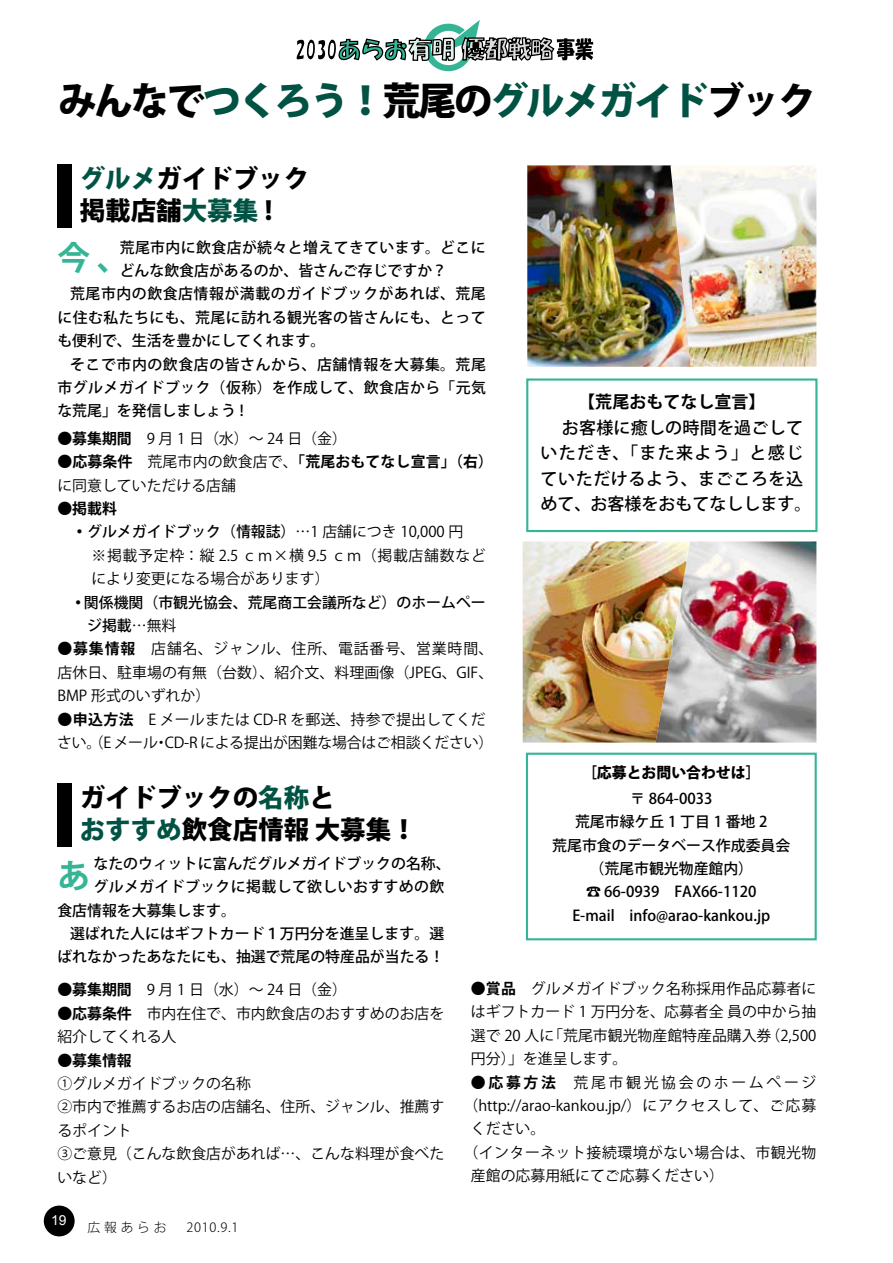
<style>
.page{position:relative;width:893px;height:1263px;background:#fff}
.page>*{position:absolute;margin:0;border:0;box-sizing:border-box;transform-origin:0 0}
.t1{font:800 38.25px "Koz Go Pro";letter-spacing:-.06em;color:#005242}
.t2{font:700 32.85px "Koz Go Pro";color:#36b596}
.t3{font:800 25.5px/32px "Koz Go Pro";color:#000}
.t4{font:500 16.95px/25.5px "Koz Go Pro";letter-spacing:.015em;color:#000}
.t5{font:700 16.95px "Koz Go Pro";color:#000}
.t6{font:14.85px/23.4px "Koz Go Pro";color:#000}
.t7{font:500 14.85px/23.4px "Koz Go Pro";color:#000;text-align:right}
.t8{font:500 14.85px/23.4px "Koz Go Pro";letter-spacing:.025em;color:#000}
.t9{font:500 14.85px "Koz Go Pro";letter-spacing:.035em;color:#000}
.t10{font:500 14.85px "Koz Go Pro";letter-spacing:.03em;color:#000}
.t11{font:14.85px "Koz Go Pro";letter-spacing:.05em;color:#000}
.t12{font:500 14.85px "Koz Go Pro";letter-spacing:.04em;color:#000}
.t13{font:14.85px "Koz Go Pro";letter-spacing:.035em;color:#000}
.t14{font:14.85px "Koz Go Pro";letter-spacing:.18em;color:#000}
.t15{font:800 14.85px "Koz Go Pro";color:#000}
.t16{font:700 14.85px "Koz Go Pro";color:#000}
.t17{font:13.8px "Arial";color:#fff}
.t18{font:300 12.75px "Koz Go Pro";letter-spacing:.3em;color:#000}
.s1{color:#000}
.s2{color:#005242}
.s3{font-weight:700}
.s4{font-weight:800}
.s5{font-weight:400}
</style>
<div class="page">
<div style="left:44px;top:1205px;width:31px;height:31px;background:#000;border-radius:50%"></div>
<div style="left:526px;top:378px;width:291px;height:154px;border:2px solid #36b596"></div>
<svg style="left:296px;top:20px;width:297px;height:52px"></svg>
<img style="left:527px;top:165px;width:143px;height:202px">
<div style="left:526px;top:753px;width:291px;height:187px;border:2px solid #36b596"></div>
<img style="left:690px;top:541px;width:126px;height:201px">
<img style="left:670px;top:165px;width:146px;height:202px">
<img style="left:523px;top:541px;width:167px;height:201px">
<div style="left:57px;top:165px;width:15px;height:63px;background:#000"></div>
<div style="left:57px;top:784px;width:15px;height:63px;background:#000"></div>
<h1 class="t1" style="left:59px;top:76px;width:759px"><span class="s1">みんなで</span>つくろう！<span class="s1">荒尾の</span>グルメガイド<span class="s1">ブック</span></h1>
<h3 class="t3" style="left:80px;top:164px;width:231px"><span class="s2">グルメ</span>ガイドブック掲載店舗<span class="s2">大募集</span> !</h3>
<p class="t8" style="left:120px;top:236px;width:368px">荒尾市内に飲食店が続々と増えてきています。どこに</p>
<h2 class="t2" style="left:57px;top:236px;width:74px">今、</h2>
<p class="t7" style="left:120px;top:260px;width:329px">どんな飲食店があるのか、皆さんご存じですか?</p>
<p class="t9" style="left:70px;top:284px;width:417px">荒尾市内の飲食店情報が満載のガイドブックがあれば、荒尾</p>
<p class="t10" style="left:57px;top:308px;width:430px">に住む私たちにも、荒尾に訪れる観光客の皆さんにも、とって</p>
<p class="t7" style="left:57px;top:330px;width:269px">も便利で、生活を豊かにしてくれます。</p>
<p class="t12" style="left:70px;top:354px;width:417px">そこで市内の飲食店の皆さんから、店舗情報を大募集。荒尾</p>
<p class="t9" style="left:57px;top:378px;width:430px">市グルメガイドブック（仮称）を作成して、飲食店から「元気</p>
<p class="t7" style="left:57px;top:400px;width:188px">な荒尾」を発信しましょう !</p>
<p class="t6" style="left:57px;top:427px;width:291px"><span class="s3">●募集期間</span>　9 月 1 日（水）～ 24 日（金(</p>
<p class="t6" style="left:57px;top:451px;width:437px"><span class="s3">●応募条件</span>　荒尾市内の飲食店で、<span class="s3">「荒尾おもてなし宣言」（右(</span>に同意していただける店舗</p>
<p class="t16" style="left:57px;top:499px;width:61px">●掲載料</p>
<p class="t7" style="left:57px;top:521px;width:407px"><span class="s4">　・</span>グルメガイドブック（情報誌）<span class="s5">…1 店舗につき 10,000 円</span></p>
<p class="t11" style="left:91px;top:546px;width:396px">※掲載予定枠：縦 2.5 ｃｍ×横 9.5 ｃｍ（掲載店舗数など</p>
<p class="t6" style="left:91px;top:567px;width:240px">により変更になる場合があります(</p>
<p class="t7" style="left:57px;top:591px;width:430px"><span class="s4">　・</span>関係機関（市観光協会、荒尾商工会議所など）のホームペー</p>
<p class="t7" style="left:57px;top:615px;width:121px">　　ジ掲載<span class="s5">…無料</span></p>
<p class="t6" style="left:57px;top:638px;width:437px;text-align:justify"><span class="s3">●募集情報</span>　店舗名、ジャンル、住所、電話番号、営業時間、店休日、駐車場の有無（台数）、紹介文、料理画像（JPEG、GIF、BMP 形式のいずれか(</p>
<p class="t6" style="left:165px;top:708px;width:330px;text-indent:-107px"><span class="s3">●申込方法</span>　E メールまたは CD R- を郵送、持参で提出してくだ<br>CD R- による提出が困難な場合はご相談ください(</p>
<p class="t6" style="left:57px;top:731px;width:102px">さい。（E メール</p>
<p class="t6" style="left:154px;top:731px;width:16px">・</p>
<h3 class="t3" style="left:80px;top:783px;width:338px">ガイドブックの<span class="s2">名称</span>と<br><span class="s2">おすすめ</span>飲食店情報大募集!</h3>
<p class="t7" style="left:93px;top:852px;width:359px">なたのウィットに富んだグルメガイドブックの名称、</p>
<h2 class="t2" style="left:57px;top:855px;width:34px">あ</h2>
<p class="t8" style="left:57px;top:876px;width:388px;text-indent:36px">グルメガイドブックに掲載して欲しいおすすめの飲食店情報を大募集します。</p>
<p class="t7" style="left:57px;top:923px;width:388px">選ばれた人にはギフトカード１万円分を進呈します。選ばれなかったあなたにも、抽選で荒尾の特産品が当たる!</p>
<p class="t5" style="left:578px;top:391px;width:189px">【荒尾おもてなし宣言【</p>
<p class="t4" style="left:541px;top:416px;width:273px;text-indent:21px">お客様に癒しの時間を過ごしていただき、「また来よう」と感じていただけるよう、まごころを込めて、お客様をおもてなしします。</p>
<p class="t15" style="left:582px;top:763px;width:180px">［応募とお問い合わせは[</p>
<p class="t7" style="left:552px;top:787px;width:240px;text-align:center">〒 864-0033<br>荒尾市緑ケ丘 1 丁目 1 番地 2<br>荒尾市食のデータベース作成委員会（荒尾市観光物産館内(<br>☎ 66-0939　FAX66-1120<br>-E mail　info@arao-kankou j p.</p>
<p class="t6" style="left:57px;top:979px;width:291px"><span class="s3">●募集期間</span>　9 月 1 日（水）～ 24 日（金(</p>
<p class="t6" style="left:57px;top:1002px;width:388px"><span class="s3">●応募条件</span>　市内在住で、市内飲食店のおすすめのお店を紹介してくれる人</p>
<p class="t16" style="left:57px;top:1050px;width:76px">●募集情報</p>
<p class="t6" style="left:57px;top:1072px;width:388px">①グルメガイドブックの名称<br>②市内で推薦するお店の店舗名、住所、ジャンル、推薦するポイント<br>③ご意見（こんな飲食店があれば…、こんな料理が食べたいなど(</p>
<p class="t17" style="left:51px;top:1211px;width:16px">19</p>
<p class="t18" style="left:88px;top:1219px;width:81px">広報あらお</p>
<p class="t18" style="left:186px;top:1219px;width:54px">2010.9.1</p>
<p class="t6" style="left:471px;top:977px;width:347px;text-align:right"><span class="s3">●賞品</span>　グルメガイドブック名称採用作品応募者にはギフトカード 1 万円分を、応募者全員の中から抽)2,500</p>
<p class="t6" style="left:548px;top:1024px;width:225px">「荒尾市観光物産館特産品購入券</p>
<p class="t6" style="left:471px;top:1024px;width:158px">選で 20 人に<br>円分）」を進呈します。</p>
<p class="t14" style="left:471px;top:1072px;width:347px"><span class="s3">●応募方法</span>　荒尾市観光協会のホームページ</p>
<p class="t6" style="left:463px;top:1094px;width:354px">（http://arao-kankou j p. ）/ にアクセスして、ご応募</p>
<p class="t6" style="left:471px;top:1117px;width:76px">ください。</p>
<p class="t13" style="left:463px;top:1143px;width:354px">（インターネット接続環境がない場合は、市観光物</p>
<p class="t6" style="left:471px;top:1164px;width:254px">産館の応募用紙にてご応募ください(</p>
</div>
